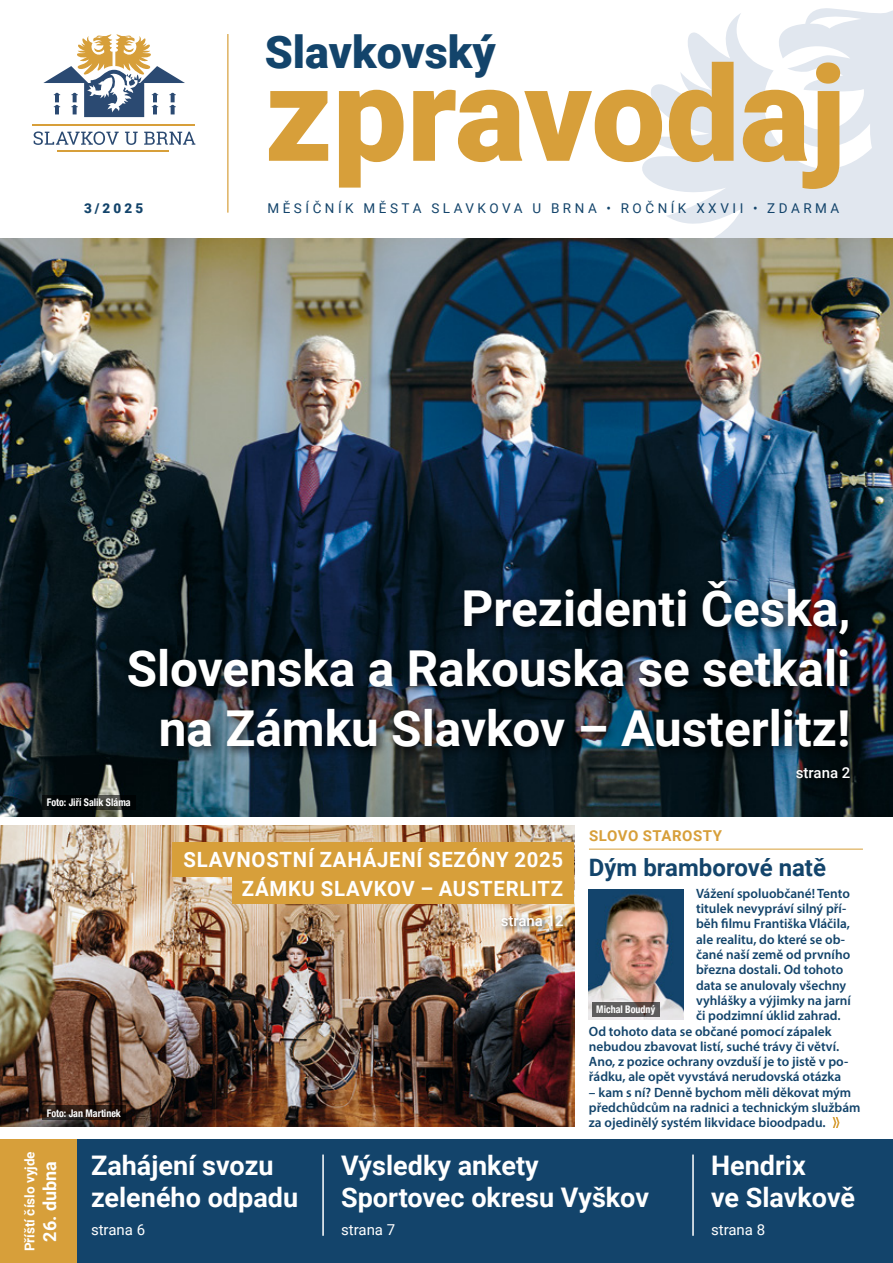
<style>
.page{position:relative;width:893px;height:1263px;background:#fff}
.page>*{position:absolute;margin:0;border:0;box-sizing:border-box;transform-origin:0 0}
.t1{font:900 132px "Roboto";color:#d79f3a}
.t2{font:700 49.5px/60px "Roboto";color:#fff;text-align:right}
.t3{font:900 45px "Roboto";color:#13446b}
.t4{font:700 27px/32.4px "Roboto";color:#fff}
.t5{font:700 24px "Roboto";color:#13446b}
.t6{font:700 21px/28.5px "Roboto";letter-spacing:.035em;color:#fff;text-align:right}
.t7{font:700 18px "Roboto";color:#fff}
.t8{font:15px "Roboto";color:#fff}
.t9{font:500 15px "Roboto";color:#fff}
.t10{font:700 15px "Roboto";letter-spacing:.035em;color:#d79f3a}
.t11{font:600 13.5px/15.3px "Myriad Pro";color:#13446b}
.t12{font:13.5px "Roboto";letter-spacing:.26em;color:#13446b}
.t13{font:700 13.5px "Roboto";color:#fff}
.t14{font:900 13.5px "Roboto";color:#13446b}
.t15{font:700 condensed 10.5px "Helvetica Neue LT Com";color:#fff;scale:.95 1}
</style>
<div class="page">
<svg style="left:642px;top:8px;width:251px;height:230px;fill:#e1e7ef"></svg>
<div style="left:0;top:1140px;width:893px;height:123px;background:#13446b"></div>
<div style="left:0;top:1140px;width:77px;height:123px;background:#d79f3a"></div>
<hr style="left:322px;top:1154px;width:2px;height:82px;background:#fff">
<hr style="left:692px;top:1154px;width:2px;height:82px;background:#fff">
<img style="left:0;top:826px;width:574px;height:301px">
<div style="left:232px;top:869px;width:342px;height:35px;background:#d79f3a"></div>
<div style="left:173px;top:843px;width:401px;height:34px;background:#d79f3a"></div>
<div style="left:500px;top:913px;width:70px;height:20px;background:#000;opacity:.6"></div>
<hr style="left:589px;top:849px;width:274px;height:1px;background:#d79f3a">
<img style="left:589px;top:889px;width:94px;height:131px">
<svg style="left:592px;top:1002px;width:67px;height:15px"></svg>
<svg style="left:832px;top:1118px;width:7px;height:10px"></svg>
<svg style="left:34px;top:131px;width:85px;height:14px"></svg>
<svg style="left:125px;top:132px;width:13px;height:13px"></svg>
<svg style="left:144px;top:132px;width:51px;height:13px"></svg>
<hr style="left:32px;top:124px;width:162px;height:2px;background:#d79f3a">
<hr style="left:58px;top:150px;width:111px;height:2px;background:#d79f3a">
<svg style="left:43px;top:34px;width:142px;height:83px"></svg>
<hr style="left:227px;top:34px;width:1px;height:179px;background:#d79f3a">
<img style="left:0;top:238px;width:893px;height:578px">
<div style="left:123px;top:575px;width:737px;height:183px;background:#000;opacity:.75"></div>
<div style="left:794px;top:765px;width:62px;height:20px;background:#000;opacity:.75"></div>
<svg style="left:43px;top:795px;width:93px;height:15px"></svg>
<svg style="left:43px;top:1106px;width:83px;height:14px"></svg>
<h3 class="t3" style="left:265px;top:20px;width:233px">Slavkovský</h3>
<h1 class="t1" style="left:265px;top:21px;width:582px">zpravodaj</h1>
<p class="t14" style="left:84px;top:198px;width:61px">3/2025</p>
<p class="t12" style="left:267px;top:198px;width:573px">MĚSÍČNÍK MĚSTA SLAVKOVA U BRNA • ROČNÍK XXVII • ZDARMA</p>
<h2 class="t2" style="left:127px;top:577px;width:725px">Prezidenti Česka,<br>Slovenska a Rakouska se setkali na Zámku Slavkov – Austerlitz!</h2>
<p class="t9" style="left:796px;top:762px;width:56px">strana 2</p>
<p class="t15" style="left:47px;top:796px;width:90px">Foto: Jiří Salik Sláma</p>
<p class="t15" style="left:47px;top:1106px;width:80px">Foto: Jan Martinek</p>
<h3 class="t6" style="left:184px;top:845px;width:381px">SLAVNOSTNÍ ZAHÁJENÍ SEZÓNY 2025<br>ZÁMKU SLAVKOV – AUSTERLITZ</h3>
<p class="t9" style="left:501px;top:910px;width:65px">strana 12</p>
<p class="t10" style="left:589px;top:825px;width:134px">SLOVO STAROSTY</p>
<h3 class="t5" style="left:589px;top:851px;width:239px">Dým bramborové natě</h3>
<p class="t11" style="left:696px;top:885px;width:155px">Vážení spoluobčané! Tento</p>
<p class="t11" style="left:696px;top:900px;width:152px">titulek nevypráví silný pří-</p>
<p class="t11" style="left:696px;top:916px;width:155px">běh filmu Františka Vláčila,</p>
<p class="t11" style="left:696px;top:931px;width:150px">ale realitu, do které se ob-</p>
<p class="t11" style="left:696px;top:946px;width:156px">čané naší země od prvního</p>
<p class="t11" style="left:696px;top:962px;width:149px">března dostali. Od tohoto</p>
<p class="t11" style="left:696px;top:977px;width:152px">data se anulovaly všechny</p>
<p class="t11" style="left:696px;top:992px;width:156px">vyhlášky a výjimky na jarní</p>
<p class="t11" style="left:696px;top:1008px;width:146px">či podzimní úklid zahrad.</p>
<p class="t11" style="left:589px;top:1023px;width:244px">Od tohoto data se občané pomocí zápalek</p>
<p class="t11" style="left:589px;top:1038px;width:252px">nebudou zbavovat listí, suché trávy či větví.</p>
<p class="t11" style="left:589px;top:1053px;width:261px">Ano, z pozice ochrany ovzduší je to jistě v po-</p>
<p class="t11" style="left:589px;top:1069px;width:254px">řádku, ale opět vyvstává nerudovská otázka</p>
<p class="t11" style="left:589px;top:1084px;width:273px">– kam s ní? Denně bychom měli děkovat mým předchůdcům na radnici a technickým službám za ojedinělý systém likvidace bioodpadu.</p>
<p class="t15" style="left:596px;top:1003px;width:63px">Michal Boudný</p>
<p class="t13" style="left:20px;top:1251px;width:102px;rotate:-90deg">Příští číslo vyjde</p>
<h3 class="t7" style="left:37px;top:1241px;width:82px;rotate:-90deg">26. dubna</h3>
<h3 class="t4" style="left:91px;top:1148px;width:209px">Zahájení svozu zeleného odpadu</h3>
<p class="t8" style="left:91px;top:1219px;width:56px">strana 6</p>
<h3 class="t4" style="left:341px;top:1148px;width:309px">Výsledky ankety<br>Sportovec okresu Vyškov</h3>
<p class="t8" style="left:341px;top:1219px;width:56px">strana 7</p>
<h3 class="t4" style="left:711px;top:1148px;width:146px">Hendrix<br>ve Slavkově</h3>
<p class="t8" style="left:711px;top:1219px;width:56px">strana 8</p>
</div>
